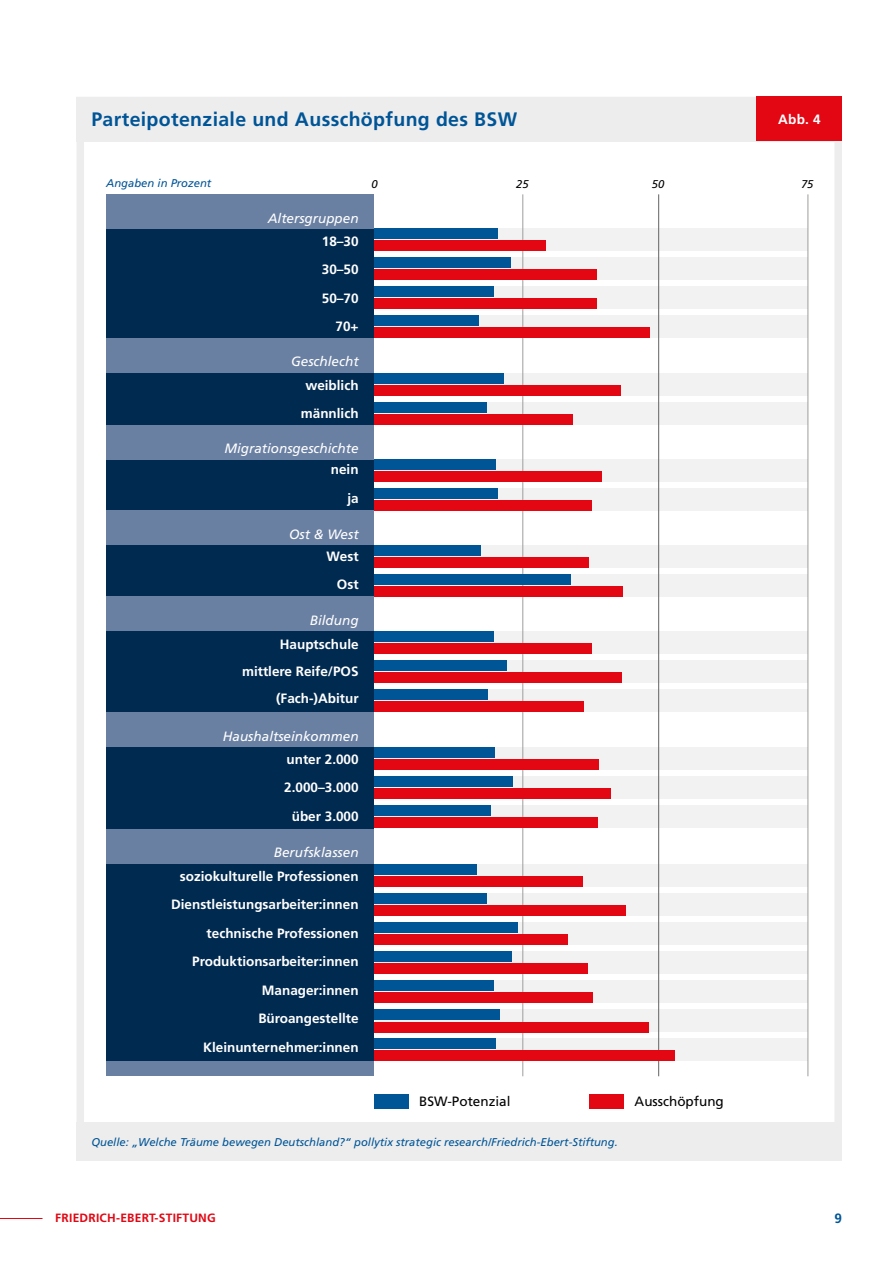
<style>
.page{position:relative;width:893px;height:1263px;background:#fff}
.page>*{position:absolute;margin:0;border:0;box-sizing:border-box;transform-origin:0 0}
.Infografik_-_Titel{font:700 19.5px "Frutiger LT Pro";letter-spacing:.02em;color:#005597}
.Infografik_-_Abb-Nr{font:700 13.5px/28.5px "Frutiger LT Pro";color:#fff;text-align:right}
.t1{font:italic 13.5px "Frutiger LT Pro";color:#fff}
.t2{font:13.5px "Frutiger LT Pro";color:#000}
.t3{font:700 13.5px "Frutiger LT Pro";color:#005597}
.t4{font:700 12px "Frutiger LT Pro";letter-spacing:.02em;color:#e30613}
.Infografik_-_Quelle_-_blau_kursiv{font:italic 11.25px "Frutiger LT Pro";color:#005597}
.t5{font:italic 11.25px "Frutiger LT Pro";color:#000}
</style>
<div class="page">
<hr style="left:0;top:1218px;width:43px;height:1px;background:#e30613">
<div style="left:77px;top:97px;width:765px;height:1064px;background:#fff;border:8px solid #ededed"></div>
<div style="left:77px;top:97px;width:765px;height:44px;background:#ededed"></div>
<div style="left:757px;top:96px;width:85px;height:45px;background:#e30613"></div>
<div style="left:77px;top:1122px;width:765px;height:39px;background:#ededed"></div>
<div style="left:375px;top:228px;width:433px;height:23px;background:#f2f2f2"></div>
<div style="left:375px;top:631px;width:433px;height:23px;background:#f2f2f2"></div>
<div style="left:375px;top:747px;width:433px;height:22px;background:#f2f2f2"></div>
<div style="left:375px;top:864px;width:433px;height:23px;background:#f2f2f2"></div>
<div style="left:375px;top:951px;width:433px;height:23px;background:#f2f2f2"></div>
<div style="left:375px;top:257px;width:433px;height:23px;background:#f2f2f2"></div>
<div style="left:375px;top:660px;width:433px;height:23px;background:#f2f2f2"></div>
<div style="left:375px;top:776px;width:433px;height:23px;background:#f2f2f2"></div>
<div style="left:375px;top:893px;width:433px;height:23px;background:#f2f2f2"></div>
<div style="left:375px;top:980px;width:433px;height:23px;background:#f2f2f2"></div>
<div style="left:375px;top:286px;width:433px;height:23px;background:#f2f2f2"></div>
<div style="left:375px;top:689px;width:433px;height:23px;background:#f2f2f2"></div>
<div style="left:375px;top:805px;width:433px;height:23px;background:#f2f2f2"></div>
<div style="left:375px;top:922px;width:433px;height:23px;background:#f2f2f2"></div>
<div style="left:375px;top:1009px;width:433px;height:23px;background:#f2f2f2"></div>
<div style="left:375px;top:1038px;width:433px;height:23px;background:#f2f2f2"></div>
<div style="left:375px;top:373px;width:433px;height:23px;background:#f2f2f2"></div>
<div style="left:375px;top:459px;width:433px;height:23px;background:#f2f2f2"></div>
<div style="left:375px;top:545px;width:433px;height:23px;background:#f2f2f2"></div>
<div style="left:375px;top:315px;width:433px;height:23px;background:#f2f2f2"></div>
<div style="left:375px;top:402px;width:433px;height:23px;background:#f2f2f2"></div>
<div style="left:375px;top:488px;width:433px;height:23px;background:#f2f2f2"></div>
<div style="left:375px;top:574px;width:433px;height:23px;background:#f2f2f2"></div>
<hr style="left:658px;top:194px;width:1px;height:882px;background:#646363">
<hr style="left:523px;top:194px;width:1px;height:882px;background:#9d9d9c">
<hr style="left:808px;top:194px;width:1px;height:882px;background:#9d9d9c">
<div style="left:374px;top:327px;width:276px;height:11px;background:#e30613"></div>
<div style="left:374px;top:701px;width:209px;height:10px;background:#e30613"></div>
<div style="left:374px;top:817px;width:223px;height:11px;background:#e30613"></div>
<div style="left:374px;top:315px;width:104px;height:11px;background:#005597"></div>
<div style="left:374px;top:689px;width:114px;height:10px;background:#005597"></div>
<div style="left:374px;top:805px;width:117px;height:11px;background:#005597"></div>
<div style="left:374px;top:298px;width:223px;height:11px;background:#e30613"></div>
<div style="left:374px;top:672px;width:248px;height:10px;background:#e30613"></div>
<div style="left:374px;top:788px;width:237px;height:11px;background:#e30613"></div>
<div style="left:374px;top:286px;width:119px;height:11px;background:#005597"></div>
<div style="left:374px;top:660px;width:132px;height:10px;background:#005597"></div>
<div style="left:374px;top:776px;width:139px;height:11px;background:#005597"></div>
<div style="left:374px;top:269px;width:223px;height:11px;background:#e30613"></div>
<div style="left:374px;top:643px;width:218px;height:10px;background:#e30613"></div>
<div style="left:374px;top:759px;width:225px;height:11px;background:#e30613"></div>
<div style="left:374px;top:414px;width:199px;height:11px;background:#e30613"></div>
<div style="left:374px;top:500px;width:218px;height:11px;background:#e30613"></div>
<div style="left:374px;top:586px;width:249px;height:11px;background:#e30613"></div>
<div style="left:374px;top:257px;width:137px;height:11px;background:#005597"></div>
<div style="left:374px;top:631px;width:119px;height:10px;background:#005597"></div>
<div style="left:374px;top:747px;width:121px;height:10px;background:#005597"></div>
<div style="left:374px;top:402px;width:112px;height:11px;background:#005597"></div>
<div style="left:374px;top:488px;width:124px;height:11px;background:#005597"></div>
<div style="left:374px;top:574px;width:197px;height:11px;background:#005597"></div>
<div style="left:374px;top:240px;width:171px;height:11px;background:#e30613"></div>
<div style="left:374px;top:385px;width:247px;height:11px;background:#e30613"></div>
<div style="left:374px;top:471px;width:227px;height:11px;background:#e30613"></div>
<div style="left:374px;top:557px;width:215px;height:11px;background:#e30613"></div>
<div style="left:374px;top:228px;width:123px;height:11px;background:#005597"></div>
<div style="left:374px;top:373px;width:130px;height:11px;background:#005597"></div>
<div style="left:374px;top:459px;width:122px;height:11px;background:#005597"></div>
<div style="left:374px;top:545px;width:106px;height:11px;background:#005597"></div>
<div style="left:374px;top:934px;width:194px;height:11px;background:#e30613"></div>
<div style="left:374px;top:992px;width:219px;height:11px;background:#e30613"></div>
<div style="left:374px;top:1050px;width:300px;height:11px;background:#e30613"></div>
<div style="left:374px;top:980px;width:119px;height:11px;background:#005597"></div>
<div style="left:374px;top:1038px;width:122px;height:11px;background:#005597"></div>
<div style="left:374px;top:905px;width:251px;height:11px;background:#e30613"></div>
<div style="left:374px;top:963px;width:214px;height:11px;background:#e30613"></div>
<div style="left:374px;top:1021px;width:275px;height:11px;background:#e30613"></div>
<div style="left:374px;top:893px;width:113px;height:11px;background:#005597"></div>
<div style="left:374px;top:951px;width:137px;height:11px;background:#005597"></div>
<div style="left:374px;top:1009px;width:126px;height:11px;background:#005597"></div>
<div style="left:374px;top:876px;width:208px;height:11px;background:#e30613"></div>
<div style="left:374px;top:864px;width:103px;height:11px;background:#005597"></div>
<div style="left:374px;top:922px;width:144px;height:11px;background:#005597"></div>
<div style="left:106px;top:228px;width:268px;height:848px;background:#002a50"></div>
<div style="left:106px;top:194px;width:268px;height:34px;background:#6a80a2"></div>
<div style="left:106px;top:338px;width:268px;height:34px;background:#6a80a2"></div>
<div style="left:106px;top:425px;width:268px;height:34px;background:#6a80a2"></div>
<div style="left:106px;top:511px;width:268px;height:34px;background:#6a80a2"></div>
<div style="left:106px;top:597px;width:268px;height:34px;background:#6a80a2"></div>
<div style="left:106px;top:713px;width:268px;height:34px;background:#6a80a2"></div>
<div style="left:106px;top:829px;width:268px;height:34px;background:#6a80a2"></div>
<div style="left:106px;top:1061px;width:268px;height:15px;background:#6a80a2"></div>
<div style="left:375px;top:1094px;width:34px;height:15px;background:#005597"></div>
<div style="left:590px;top:1094px;width:34px;height:15px;background:#e30613"></div>
<p class="Infografik_-_Titel" style="left:91px;top:108px;width:427px">Parteipotenziale und Ausschöpfung des BSW</p>
<p class="Infografik_-_Abb-Nr" style="left:778px;top:105px;width:44px">Abb. 4</p>
<p class="Infografik_-_Quelle_-_blau_kursiv" style="left:106px;top:176px;width:107px">Angaben in Prozent</p>
<p class="t1" style="left:268px;top:210px;width:92px">Altersgruppen</p>
<p class="Infografik_-_Abb-Nr" style="left:322px;top:227px;width:38px">18–30<br>30–50<br>50–70<br>70+</p>
<p class="t1" style="left:291px;top:354px;width:69px">Geschlecht</p>
<p class="Infografik_-_Abb-Nr" style="left:301px;top:371px;width:59px;text-align:center">weiblich männlich</p>
<p class="t1" style="left:224px;top:441px;width:136px">Migrationsgeschichte</p>
<p class="Infografik_-_Abb-Nr" style="left:331px;top:455px;width:29px">nein ja</p>
<p class="t1" style="left:289px;top:526px;width:71px">Ost &amp; West</p>
<p class="Infografik_-_Abb-Nr" style="left:327px;top:542px;width:34px">West<br>Ost</p>
<p class="t1" style="left:310px;top:612px;width:50px">Bildung</p>
<p class="Infografik_-_Abb-Nr" style="left:242px;top:631px;width:118px;line-height:27px">Hauptschule mittlere Reife/POS (Fach-)Abitur</p>
<p class="t1" style="left:223px;top:728px;width:137px">Haushaltseinkommen</p>
<p class="Infografik_-_Abb-Nr" style="left:284px;top:745px;width:76px;text-align:center">unter 2.000<br>2.000–3.000 über 3.000</p>
<p class="t1" style="left:274px;top:845px;width:86px">Berufsklassen</p>
<p class="Infografik_-_Abb-Nr" style="left:171px;top:862px;width:189px">soziokulturelle Professionen<br>Dienstleistungsarbeiter:innen technische Professionen<br>Produktionsarbeiter:innen<br>Manager:innen<br>Büroangestellte<br>Kleinunternehmer:innen</p>
<p class="t5" style="left:371px;top:177px;width:8px">0</p>
<p class="t5" style="left:516px;top:177px;width:14px">25</p>
<p class="t5" style="left:652px;top:177px;width:14px">50</p>
<p class="t5" style="left:801px;top:177px;width:14px">75</p>
<p class="t2" style="left:419px;top:1094px;width:93px">BSW-Potenzial</p>
<p class="t2" style="left:635px;top:1094px;width:91px">Ausschöpfung</p>
<p class="Infografik_-_Quelle_-_blau_kursiv" style="left:91px;top:1135px;width:528px">Quelle: „Welche Träume bewegen Deutschland?“ pollytix strategic research/Friedrich-Ebert-Stiftung.</p>
<p class="t4" style="left:55px;top:1210px;width:162px">FRIEDRICH-EBERT-STIFTUNG</p>
<p class="t3" style="left:834px;top:1210px;width:9px">9</p>
</div>
